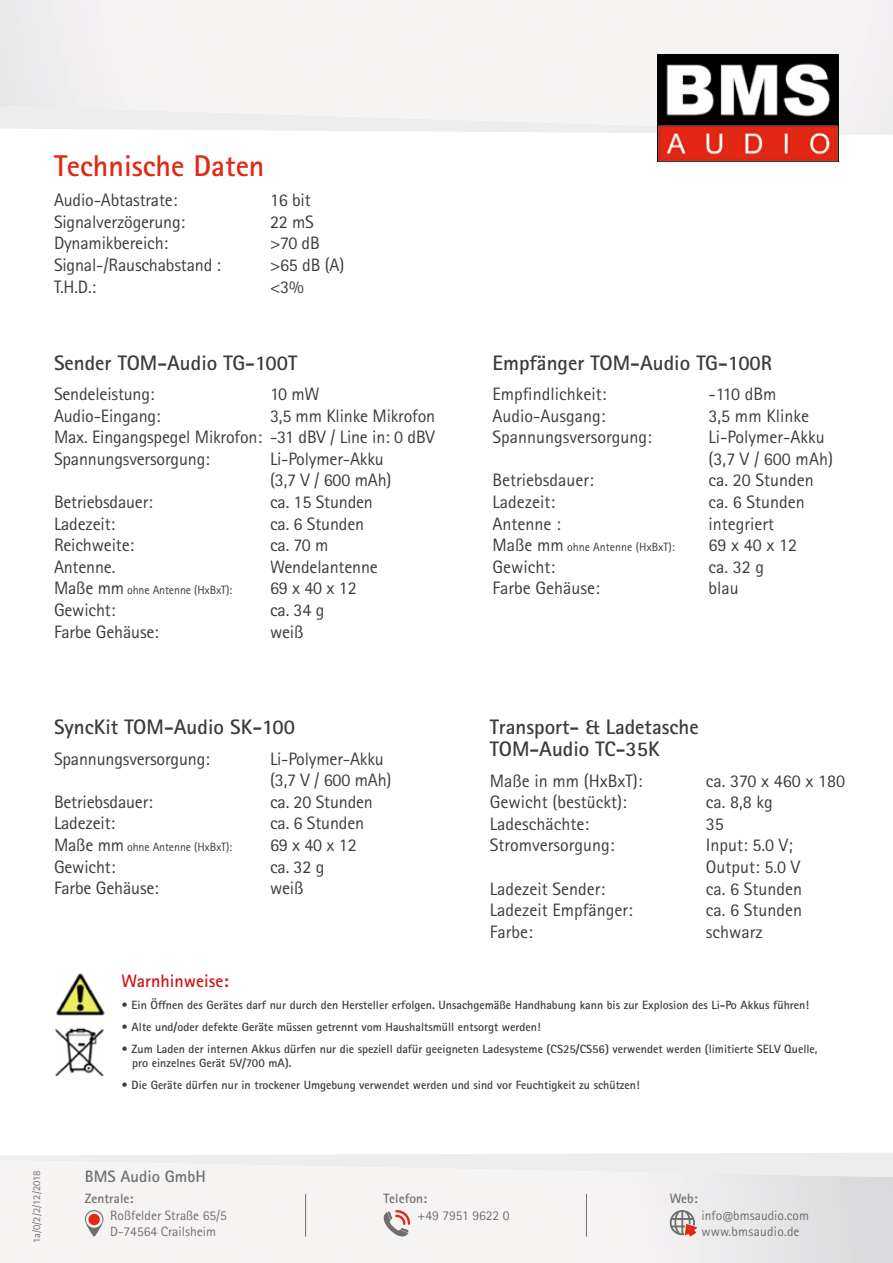
<style>
.page{position:relative;width:893px;height:1263px;background:#fff}
.page>*{position:absolute;margin:0;border:0;box-sizing:border-box;transform-origin:0 0}
.t1{font:700 30px "Rotis Sans Serif Pro";color:#e22713}
.t2{font:700 21px/22px "Rotis Sans Serif Pro";color:#3c3c3b}
.t3{font:18px/21.6px "Rotis Sans Serif Pro";letter-spacing:-.01em;color:#3c3c3b}
.t4{font:700 18px "Rotis Sans Serif Pro";color:#cd1719}
.t5{font:700 16.5px "Rotis Sans Serif Pro";color:#706f6f}
.t6{font:13.5px/16.2px "Rotis Sans Serif Pro";color:#706f6f}
.t7{font:700 13.5px "Rotis Sans Serif Pro";color:#706f6f}
.t8{font:700 12px/13.5px "Rotis Sans Serif Pro";color:#3c3c3b}
.t9{font:12px "Rotis Sans Serif Pro";letter-spacing:-.01em;color:#3c3c3b}
.t10{font:10.5px "Rotis Sans Serif Pro";color:#706f6f}
.s1{font-size:18px}
</style>
<div class="page">
<img style="left:657px;top:54px;width:182px;height:108px">
<img style="left:55px;top:973px;width:50px;height:103px">
<svg style="left:0;top:1153px;width:893px;height:7px;fill:#ededed"></svg>
<svg style="left:85px;top:1210px;width:18px;height:26px"></svg>
<div style="left:88px;top:1214px;width:12px;height:11px;background:#e22713;border-radius:50%"></div>
<svg style="left:384px;top:1210px;width:26px;height:26px"></svg>
<svg style="left:670px;top:1210px;width:27px;height:26px"></svg>
<hr style="left:305px;top:1194px;width:1px;height:42px;background:#706f6f">
<hr style="left:586px;top:1194px;width:1px;height:42px;background:#706f6f">
<h1 class="t1" style="left:54px;top:147px;width:212px">Technische Daten</h1>
<p class="t3" style="left:54px;top:189px;width:125px">Audio-Abtastrate:</p>
<p class="t3" style="left:270px;top:189px;width:42px">16 bit</p>
<p class="t3" style="left:54px;top:211px;width:133px">Signalverzögerung:</p>
<p class="t3" style="left:270px;top:211px;width:45px">22 mS</p>
<p class="t3" style="left:54px;top:233px;width:116px">Dynamikbereich:</p>
<p class="t3" style="left:270px;top:233px;width:51px">&gt;70 dB</p>
<p class="t3" style="left:54px;top:254px;width:168px">Signal-/Rauschabstand :</p>
<p class="t3" style="left:270px;top:254px;width:76px">&gt;65 dB (A)</p>
<p class="t3" style="left:54px;top:276px;width:44px">T.H.D.:</p>
<p class="t3" style="left:270px;top:276px;width:35px">&lt;3%</p>
<p class="t2" style="left:54px;top:351px;width:245px">Sender TOM-Audio TG-100T</p>
<p class="t3" style="left:54px;top:383px;width:102px">Sendeleistung:</p>
<p class="t3" style="left:270px;top:383px;width:51px">10 mW</p>
<p class="t3" style="left:54px;top:405px;width:108px">Audio-Eingang:</p>
<p class="t3" style="left:54px;top:405px;width:383px;text-align:justify;text-indent:216px">3,5 mm Klinke Mikrofon Max. Eingangspegel Mikrofon: -31 dBV / Line in: 0 dBV Spannungsversorgung:</p>
<p class="t3" style="left:270px;top:448px;width:123px">Li-Polymer-Akku (3,7 V / 600 mAh)</p>
<p class="t3" style="left:54px;top:491px;width:100px">Betriebsdauer:</p>
<p class="t3" style="left:270px;top:491px;width:104px">ca. 15 Stunden</p>
<p class="t3" style="left:54px;top:513px;width:63px">Ladezeit:</p>
<p class="t3" style="left:270px;top:513px;width:96px">ca. 6 Stunden</p>
<p class="t3" style="left:54px;top:534px;width:82px">Reichweite:</p>
<p class="t3" style="left:270px;top:534px;width:60px">ca. 70 m</p>
<p class="t3" style="left:54px;top:556px;width:63px">Antenne.</p>
<p class="t3" style="left:270px;top:556px;width:109px">Wendelantenne</p>
<p class="t9" style="left:54px;top:583px;width:180px"><span class="s1">Maße mm</span> ohne Antenne (HxBxT):</p>
<p class="t3" style="left:270px;top:578px;width:88px">69 x 40 x 12</p>
<p class="t3" style="left:54px;top:599px;width:63px">Gewicht:</p>
<p class="t3" style="left:270px;top:599px;width:56px">ca. 34 g</p>
<p class="t3" style="left:54px;top:621px;width:106px">Farbe Gehäuse:</p>
<p class="t3" style="left:270px;top:621px;width:35px">weiß</p>
<p class="t2" style="left:493px;top:351px;width:281px">Empfänger TOM-Audio TG-100R</p>
<p class="t3" style="left:493px;top:383px;width:115px">Empfindlichkeit:</p>
<p class="t3" style="left:709px;top:383px;width:69px">-110 dBm</p>
<p class="t3" style="left:493px;top:405px;width:114px">Audio-Ausgang:</p>
<p class="t3" style="left:709px;top:405px;width:102px">3,5 mm Klinke</p>
<p class="t3" style="left:493px;top:426px;width:161px">Spannungsversorgung:</p>
<p class="t3" style="left:709px;top:426px;width:126px">Li-Polymer-Akku (3,7 V / 600 mAh)</p>
<p class="t3" style="left:493px;top:470px;width:103px">Betriebsdauer:</p>
<p class="t3" style="left:709px;top:470px;width:107px">ca. 20 Stunden</p>
<p class="t3" style="left:493px;top:491px;width:64px">Ladezeit:</p>
<p class="t3" style="left:709px;top:491px;width:98px">ca. 6 Stunden</p>
<p class="t3" style="left:493px;top:513px;width:70px">Antenne :</p>
<p class="t3" style="left:709px;top:513px;width:67px">integriert</p>
<p class="t9" style="left:493px;top:540px;width:184px"><span class="s1">Maße mm</span> ohne Antenne (HxBxT):</p>
<p class="t3" style="left:709px;top:534px;width:90px">69 x 40 x 12</p>
<p class="t3" style="left:493px;top:556px;width:64px">Gewicht:</p>
<p class="t3" style="left:709px;top:556px;width:57px">ca. 32 g</p>
<p class="t3" style="left:493px;top:578px;width:109px">Farbe Gehäuse:</p>
<p class="t3" style="left:709px;top:578px;width:32px">blau</p>
<p class="t2" style="left:54px;top:716px;width:243px">SyncKit TOM-Audio SK-100</p>
<p class="t3" style="left:54px;top:748px;width:157px">Spannungsversorgung:</p>
<p class="t3" style="left:270px;top:748px;width:123px">Li-Polymer-Akku (3,7 V / 600 mAh)</p>
<p class="t3" style="left:54px;top:791px;width:100px">Betriebsdauer:</p>
<p class="t3" style="left:270px;top:791px;width:104px">ca. 20 Stunden</p>
<p class="t3" style="left:54px;top:813px;width:63px">Ladezeit:</p>
<p class="t3" style="left:270px;top:813px;width:96px">ca. 6 Stunden</p>
<p class="t9" style="left:54px;top:840px;width:180px"><span class="s1">Maße mm</span> ohne Antenne (HxBxT):</p>
<p class="t3" style="left:270px;top:834px;width:88px">69 x 40 x 12</p>
<p class="t3" style="left:54px;top:856px;width:63px">Gewicht:</p>
<p class="t3" style="left:270px;top:856px;width:56px">ca. 32 g</p>
<p class="t3" style="left:54px;top:877px;width:106px">Farbe Gehäuse:</p>
<p class="t3" style="left:270px;top:877px;width:35px">weiß</p>
<p class="t2" style="left:490px;top:716px;width:210px">Transport- &amp; Ladetasche<br>TOM-Audio TC-35K</p>
<p class="t3" style="left:490px;top:770px;width:154px">Maße in mm (HxBxT):</p>
<p class="t3" style="left:706px;top:770px;width:141px">ca. 370 x 460 x 180</p>
<p class="t3" style="left:490px;top:791px;width:138px">Gewicht (bestückt):</p>
<p class="t3" style="left:706px;top:791px;width:68px">ca. 8,8 kg</p>
<p class="t3" style="left:490px;top:813px;width:101px">Ladeschächte:</p>
<p class="t3" style="left:706px;top:813px;width:19px">35</p>
<p class="t3" style="left:490px;top:835px;width:126px">Stromversorgung:</p>
<p class="t3" style="left:706px;top:835px;width:96px">Input: 5.0 V;<br>Output: 5.0 V</p>
<p class="t3" style="left:490px;top:878px;width:117px">Ladezeit Sender:</p>
<p class="t3" style="left:706px;top:878px;width:98px">ca. 6 Stunden</p>
<p class="t3" style="left:490px;top:899px;width:144px">Ladezeit Empfänger:</p>
<p class="t3" style="left:706px;top:899px;width:98px">ca. 6 Stunden</p>
<p class="t3" style="left:490px;top:921px;width:44px">Farbe:</p>
<p class="t3" style="left:706px;top:921px;width:58px">schwarz</p>
<p class="t4" style="left:122px;top:969px;width:109px">Warnhinweise:</p>
<p class="t8" style="left:122px;top:998px;width:689px">• Ein Öffnen des Gerätes darf nur durch den Hersteller erfolgen. Unsachgemäße Handhabung kann bis zur Explosion des Li-Po Akkus führen!</p>
<p class="t8" style="left:122px;top:1020px;width:421px">• Alte und/oder defekte Geräte müssen getrennt vom Haushaltsmüll entsorgt werden!</p>
<p class="t8" style="left:132px;top:1042px;width:687px;text-indent:-11px">• Zum Laden der internen Akkus dürfen nur die speziell dafür geeigneten Ladesysteme (CS25/CS56) verwendet werden (limitierte SELV Quelle, pro einzelnes Gerät 5V/700 mA).</p>
<p class="t8" style="left:122px;top:1077px;width:520px">• Die Geräte dürfen nur in trockener Umgebung verwendet werden und sind vor Feuchtigkeit zu schützen!</p>
<p class="t10" style="left:30px;top:1243px;width:74px;rotate:-90deg">1a/0/2/2/12/2018</p>
<p class="t5" style="left:85px;top:1166px;width:122px">BMS Audio GmbH</p>
<p class="t7" style="left:85px;top:1190px;width:50px">Zentrale:</p>
<p class="t6" style="left:110px;top:1207px;width:118px">Roßfelder Straße 65/5<br>D-74564 Crailsheim</p>
<p class="t7" style="left:384px;top:1190px;width:45px">Telefon:</p>
<p class="t6" style="left:418px;top:1207px;width:93px">+49 7951 9622 0</p>
<p class="t7" style="left:670px;top:1190px;width:29px">Web:</p>
<p class="t6" style="left:702px;top:1207px;width:109px">info@bmsaudio.com www.bmsaudio.de</p>
</div>
